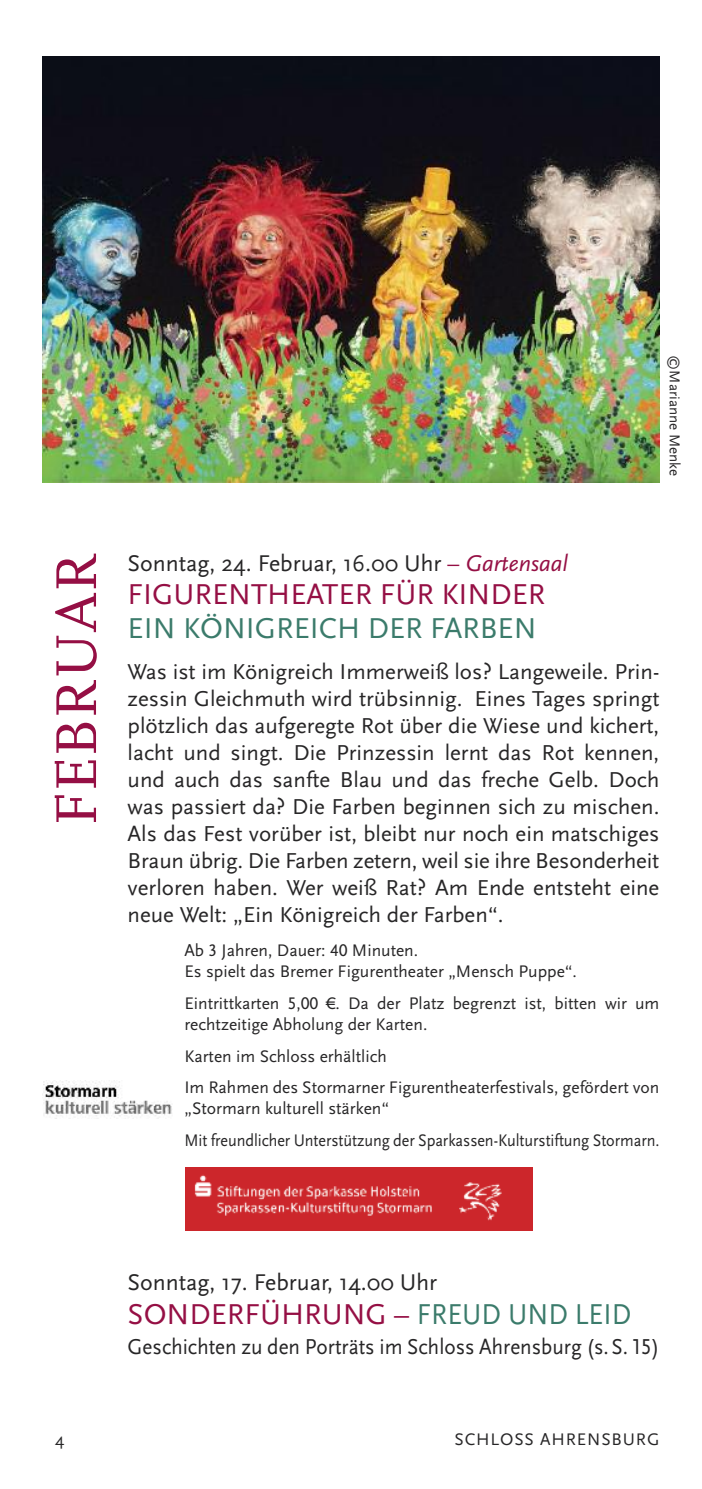
<style>
.page{position:relative;width:702px;height:1489px;background:#fff}
.page>*{position:absolute;margin:0;border:0;box-sizing:border-box;transform-origin:0 0}
.t1{font:60px "FF Scala";color:#950f44}
.t2{font:30px "Scala Sans";color:#950f44}
.t3{font:30px "Scala Sans";color:#3b7b6b}
.t4{font:23.75px "Scala Sans";color:#272627}
.t5{font:22.5px/27px "Scala Sans LF";color:#272627;text-align:justify}
.t6{font:22.5px "Scala Sans LF";color:#272627;scale:.94 1}
.t7{font:17.5px/21px "Scala Sans LF";color:#272627}
.t8{font:17.5px "Scala Sans";letter-spacing:.05em;color:#272627}
.t9{font:15px "Scala Sans LF";color:#272627}
.s1{color:#950f44}
.s2{font-family:"Scala Sans LF";font-style:italic;color:#950f44}
.s3{color:#3b7b6b}
</style>
<div class="page">
<img style="left:43px;top:57px;width:616px;height:425px">
<img style="left:43px;top:1080px;width:129px;height:36px">
<img style="left:186px;top:1167px;width:347px;height:63px">
<h1 class="t1" style="left:40px;top:826px;width:274px;rotate:-90deg">FEBRUAR</h1>
<p class="t9" style="left:682px;top:355px;width:122px;rotate:90deg">©Marianne Menke</p>
<p class="t4" style="left:128px;top:551px;width:442px">Sonntag, 24. Februar, 16.00 Uhr <span class="s1">–</span> <span class="s2">Gartensaal</span></p>
<h2 class="t2" style="left:128px;top:579px;width:419px">FIGURENTHEATER FÜR KINDER</h2>
<h2 class="t3" style="left:128px;top:613px;width:410px">EIN KÖNIGREICH DER FARBEN</h2>
<p class="t5" style="left:128px;top:659px;width:533px">Was ist im Königreich Immerweiß los? Langeweile. Prin&shy;zessin Gleichmuth wird trübsinnig. Eines Tages springt plötzlich das aufgeregte Rot über die Wiese und kichert, lacht und singt. Die Prinzessin lernt das Rot kennen, und auch das sanfte Blau und das freche Gelb. Doch was passiert da? Die Farben beginnen sich zu mischen.<br>Als das Fest vorüber ist, bleibt nur noch ein matschiges Braun übrig. Die Farben zetern, weil sie ihre Besonderheit verloren haben. Wer weiß Rat? Am Ende entsteht eine neue Welt: „Ein Königreich der Farben“.</p>
<p class="t7" style="left:184px;top:940px;width:394px">Ab 3 Jahren, Dauer: 40 Minuten.<br>Es spielt das Bremer Figurentheater „Mensch Puppe“.</p>
<p class="t7" style="left:184px;top:993px;width:476px">Eintrittkarten 5,00 €. Da der Platz begrenzt ist, bitten wir um rechtzeitige Abholung der Karten.</p>
<p class="t7" style="left:184px;top:1040px;width:476px;line-height:31.8px">Karten im Schloss erhältlich<br>Im Rahmen des Stormarner Figurentheaterfestivals, gefördert von</p>
<p class="t7" style="left:184px;top:1093px;width:476px;line-height:31.8px">„Stormarn kulturell stärken“<br>Mit freundlicher Unterstützung der Sparkassen-Kulturstiftung Stormarn.</p>
<p class="t4" style="left:128px;top:1270px;width:311px">Sonntag, 17. Februar, 14.00 Uhr</p>
<h2 class="t2" style="left:128px;top:1298px;width:505px">SONDERFÜHRUNG – <span class="s3">FREUD UND LEID</span></h2>
<p class="t6" style="left:128px;top:1335px;width:567px">Geschichten zu den Porträts im Schloss Ahrensburg (s.S.15)</p>
<p class="t8" style="left:55px;top:1430px;width:11px">4</p>
<p class="t8" style="left:454px;top:1430px;width:206px">SCHLOSS AHRENSBURG</p>
</div>
